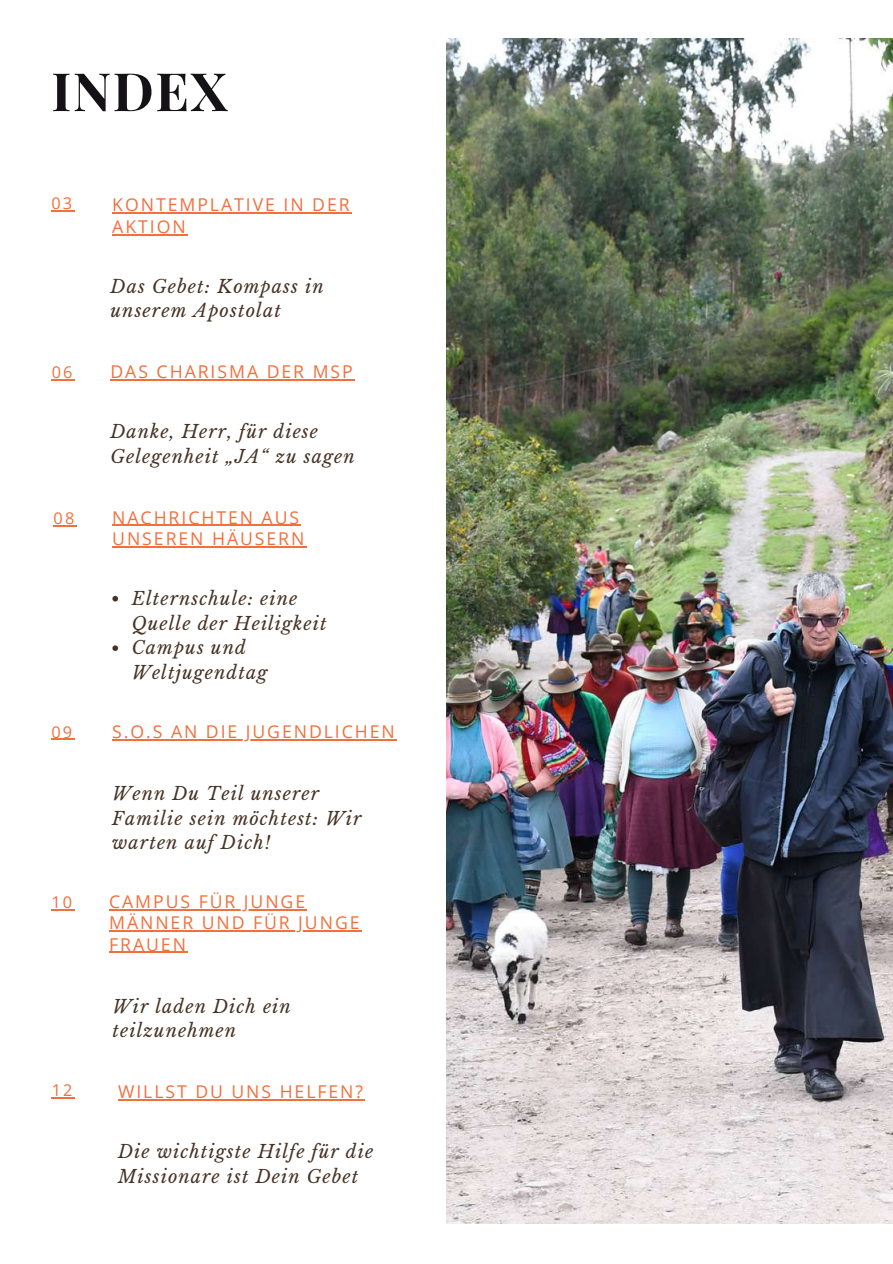
<style>
.page{position:relative;width:893px;height:1264px;background:#fff}
.page>*{position:absolute;margin:0;border:0;box-sizing:border-box;transform-origin:0 0}
.t1{font:700 52.95px "Playfair Display";letter-spacing:.03em;color:#141217}
.t2{font:italic 18px/24.8px "Libre Baskerville";letter-spacing:.06em;color:#473324}
.t3{font:17.7px/21.3px "Open Sans";letter-spacing:.11em;color:#f1703c}
.t4{font:16.35px "Open Sans";letter-spacing:.14em;color:#f1703c}
</style>
<div class="page">
<img style="left:446px;top:38px;width:446px;height:1185px">
<svg style="left:51px;top:210px;width:24px;height:1px"></svg>
<hr style="left:112px;top:213px;width:239px;height:1px;background:#f1703c">
<hr style="left:112px;top:234px;width:76px;height:1px;background:#f1703c">
<svg style="left:52px;top:379px;width:23px;height:1px"></svg>
<hr style="left:110px;top:379px;width:245px;height:1px;background:#f1703c">
<svg style="left:53px;top:525px;width:24px;height:1px"></svg>
<hr style="left:112px;top:525px;width:189px;height:1px;background:#f1703c">
<hr style="left:112px;top:546px;width:194px;height:1px;background:#f1703c">
<svg style="left:51px;top:739px;width:24px;height:1px"></svg>
<hr style="left:118px;top:1099px;width:247px;height:1px;background:#f1703c">
<svg style="left:112px;top:596px;width:6px;height:5px"></svg>
<svg style="left:112px;top:645px;width:6px;height:6px"></svg>
<svg style="left:52px;top:1097px;width:23px;height:1px"></svg>
<hr style="left:112px;top:739px;width:285px;height:1px;background:#f1703c">
<svg style="left:51px;top:909px;width:24px;height:1px"></svg>
<hr style="left:109px;top:909px;width:198px;height:1px;background:#f1703c">
<hr style="left:109px;top:930px;width:252px;height:1px;background:#f1703c">
<hr style="left:109px;top:951px;width:79px;height:1px;background:#f1703c">
<h1 class="t1" style="left:51px;top:54px;width:177px">INDEX</h1>
<p class="t4" style="left:51px;top:192px;width:22px">03</p>
<p class="t3" style="left:112px;top:194px;width:239px">KONTEMPLATIVE IN DER<br>AKTION</p>
<p class="t2" style="left:110px;top:274px;width:215px">Das Gebet: Kompass in unserem Apostolat</p>
<p class="t4" style="left:52px;top:361px;width:22px">06</p>
<p class="t3" style="left:110px;top:361px;width:244px">DAS CHARISMA DER MSP</p>
<p class="t2" style="left:110px;top:419px;width:246px">Danke, Herr, für diese<br>Gelegenheit „JA“ zu sagen</p>
<p class="t4" style="left:53px;top:506px;width:22px">08</p>
<p class="t3" style="left:112px;top:506px;width:194px">NACHRICHTEN AUS<br>UNSEREN HÄUSERN</p>
<p class="t4" style="left:51px;top:720px;width:22px">09</p>
<p class="t2" style="left:132px;top:586px;width:196px">Elternschule: eine<br>Quelle der Heiligkeit<br>Campus und<br>Weltjugendtag</p>
<p class="t3" style="left:112px;top:720px;width:284px">S.O.S AN DIE JUGENDLICHEN</p>
<p class="t2" style="left:112px;top:781px;width:250px">Wenn Du Teil unserer<br>Familie sein möchtest: Wir warten auf Dich!</p>
<p class="t4" style="left:51px;top:890px;width:22px">10</p>
<p class="t3" style="left:109px;top:890px;width:252px">CAMPUS FÜR JUNGE<br>MÄNNER UND FÜR JUNGE<br>FRAUEN</p>
<p class="t4" style="left:52px;top:1078px;width:22px">12</p>
<p class="t2" style="left:113px;top:994px;width:180px">Wir laden Dich ein teilzunehmen</p>
<p class="t3" style="left:118px;top:1080px;width:246px">WILLST DU UNS HELFEN?</p>
<p class="t2" style="left:118px;top:1139px;width:256px">Die wichtigste Hilfe für die<br>Missionare ist Dein Gebet</p>
</div>
